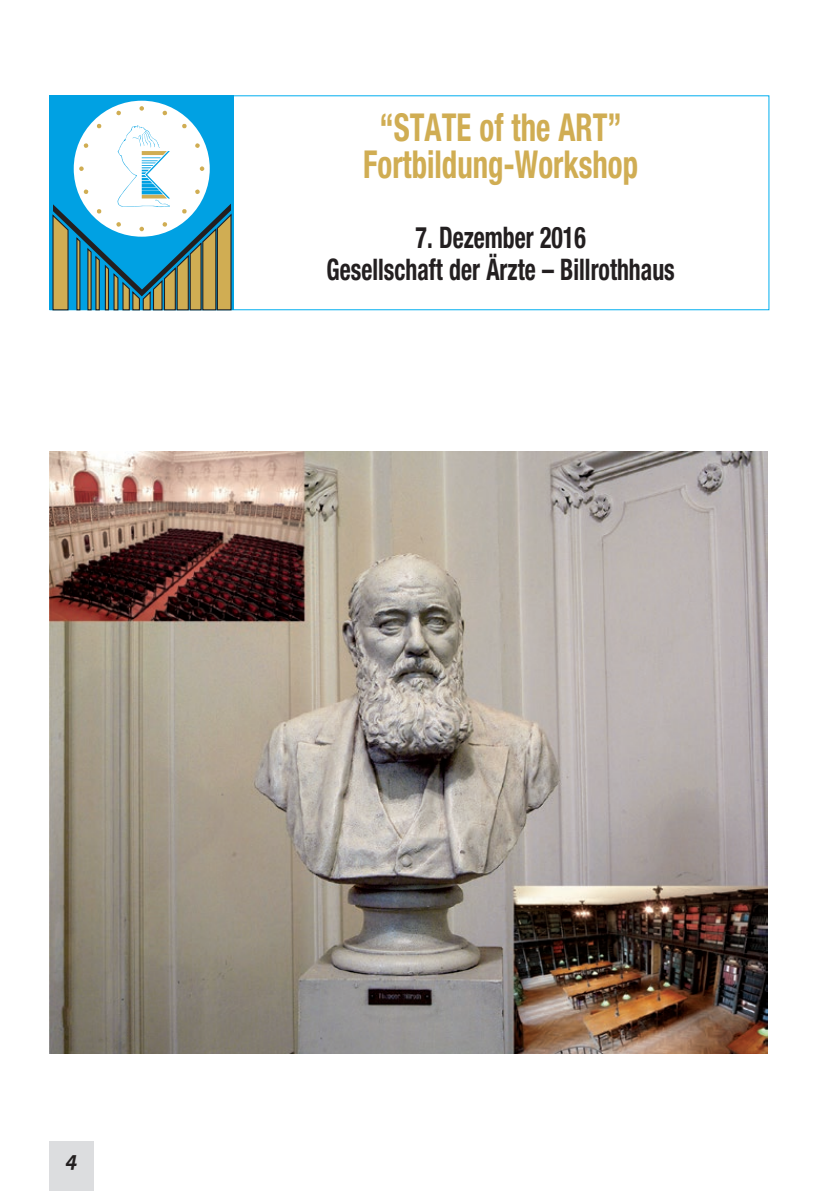
<style>
.page{position:relative;width:819px;height:1191px;background:#fff}
.page>*{position:absolute;margin:0;border:0;box-sizing:border-box;transform-origin:0 0}
.t1{font:700 condensed 38.5px/37.1px "Helvetica Neue";color:#d0ad53;text-align:center;scale:.8 1}
.t2{font:700 condensed 29.75px/32px "Helvetica Neue";color:#231f20;text-align:center;scale:.8 1}
.t3{font:italic 700 21px "The Sans";color:#231f20}
</style>
<div class="page">
<div style="left:50px;top:1141px;width:44px;height:50px;background:#dcdddf"></div>
<div style="left:50px;top:95px;width:184px;height:215px;background:#00a1e3"></div>
<div style="left:74px;top:101px;width:136px;height:136px;background:#fff;border-radius:50%"></div>
<svg style="left:139px;top:106px;width:5px;height:5px"></svg>
<svg style="left:116px;top:110px;width:5px;height:6px"></svg>
<svg style="left:162px;top:110px;width:5px;height:6px"></svg>
<svg style="left:52px;top:124px;width:180px;height:186px"></svg>
<img style="left:50px;top:451px;width:717px;height:602px">
<p class="t1" style="left:363px;top:108px;width:345px">“STATE of the ART”<br>Fortbildung-Workshop</p>
<p class="t2" style="left:326px;top:221px;width:437px">7. Dezember 2016<br>Gesellschaft der Ärzte – Billrothhaus</p>
<p class="t3" style="left:66px;top:1141px;width:13px">4</p>
</div>
